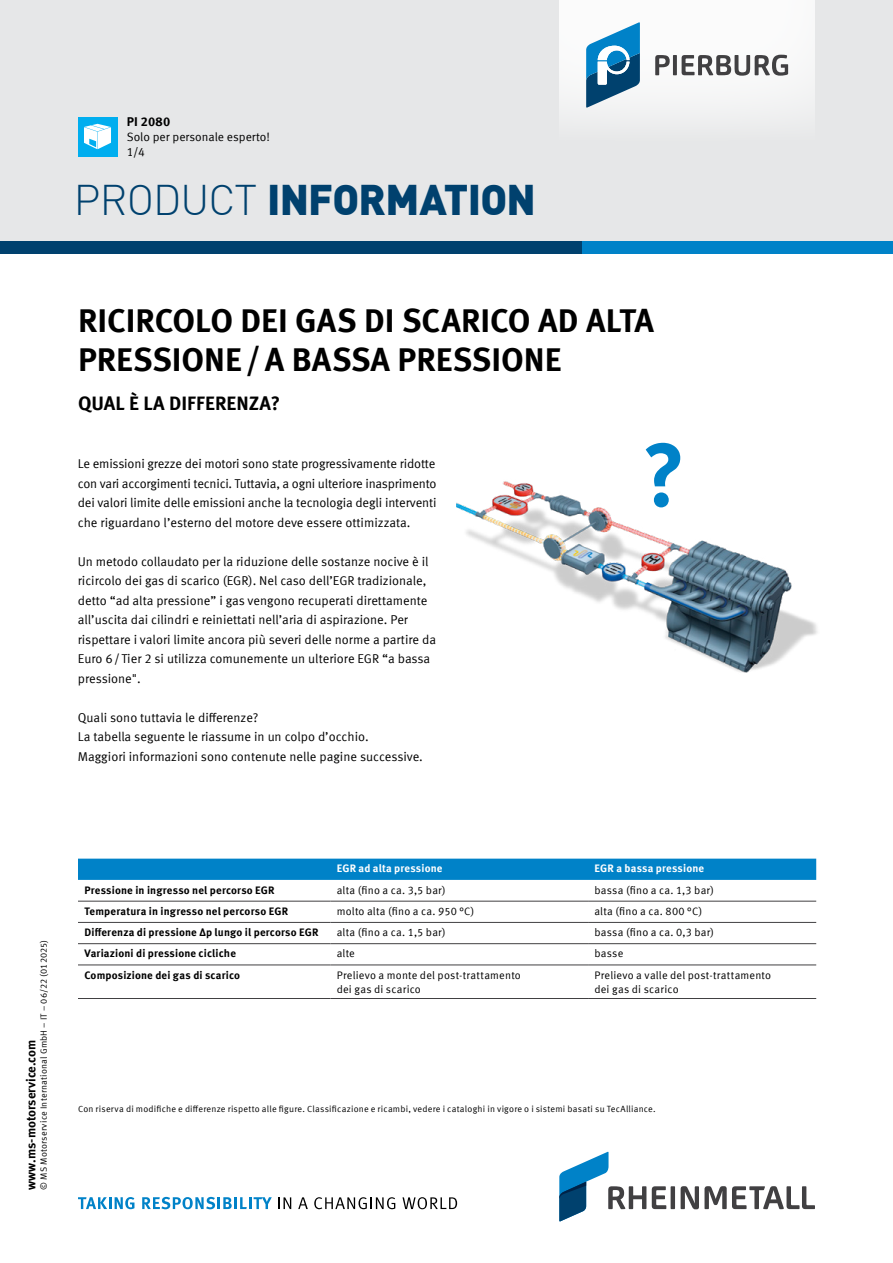
<style>
.page{position:relative;width:893px;height:1263px;background:#fff}
.page>*{position:absolute;margin:0;border:0;box-sizing:border-box;transform-origin:0 0}
.t1{font:700 90px "Meta Offc Pro";color:#0082c8}
.t2{font:900 42px "DIN Offc";letter-spacing:-.02em;color:#00416e}
.t3{font:700 33px/39px "Meta Offc Pro";color:#000}
.t4{font:700 19.5px "Meta Offc Pro";letter-spacing:.005em;color:#000}
.t5{font:12.75px/19.5px "Meta Offc Pro Norm";color:#000}
.t6{font:700 12.75px "Meta Offc Pro";color:#000}
.t7{font:12px "Meta Offc Pro Norm";color:#000}
.t8{font:10.8px/14.7px "Meta Offc Pro Norm";letter-spacing:.015em;color:#000}
.t9{font:700 10.8px "Meta Offc Pro";letter-spacing:.015em;color:#000}
.t10{font:700 10.8px "Meta Offc Pro";letter-spacing:.015em;color:#fff}
.t11{font:9px "Meta Offc Pro Norm";letter-spacing:.025em;color:#000}
.s1{font-weight:300}
</style>
<div class="page">
<div style="left:0;top:0;width:893px;height:244px;background:#e6e7e8"></div>
<div style="left:78px;top:117px;width:39px;height:39px;background:#00aeef"></div>
<svg style="left:84px;top:124px;width:27px;height:25px"></svg>
<div style="left:559px;top:0;width:256px;height:143px;background:linear-gradient(to right,#f4f4f5,#f5f6f6)"></div>
<svg style="left:655px;top:55px;width:133px;height:21px;background:#a0a0a1"></svg>
<svg style="left:586px;top:22px;width:54px;height:86px;background:#639ec0"></svg>
<div style="left:0;top:241px;width:893px;height:12px;background:#00416e"></div>
<div style="left:582px;top:241px;width:311px;height:12px;background:#0082c8"></div>
<svg style="left:559px;top:1152px;width:256px;height:69px"></svg>
<img style="left:456px;top:481px;width:362px;height:192px">
<svg style="left:78px;top:1197px;width:56px;height:12px"></svg>
<svg style="left:142px;top:1197px;width:130px;height:12px"></svg>
<svg style="left:278px;top:1197px;width:13px;height:12px"></svg>
<svg style="left:298px;top:1197px;width:10px;height:12px"></svg>
<svg style="left:314px;top:1197px;width:81px;height:12px"></svg>
<svg style="left:402px;top:1197px;width:55px;height:12px"></svg>
<div style="left:78px;top:859px;width:738px;height:21px;background:#0082c8"></div>
<hr style="left:78px;top:901px;width:252px;height:1px;background:#414042">
<hr style="left:330px;top:901px;width:258px;height:1px;background:#414042">
<hr style="left:588px;top:901px;width:228px;height:1px;background:#414042">
<hr style="left:78px;top:922px;width:252px;height:1px;background:#414042">
<hr style="left:330px;top:922px;width:258px;height:1px;background:#414042">
<hr style="left:588px;top:922px;width:228px;height:1px;background:#414042">
<hr style="left:78px;top:943px;width:252px;height:1px;background:#414042">
<hr style="left:330px;top:943px;width:258px;height:1px;background:#414042">
<hr style="left:588px;top:943px;width:228px;height:1px;background:#414042">
<hr style="left:78px;top:964px;width:252px;height:1px;background:#414042">
<hr style="left:78px;top:998px;width:252px;height:1px;background:#414042">
<hr style="left:330px;top:964px;width:258px;height:1px;background:#414042">
<hr style="left:330px;top:998px;width:258px;height:1px;background:#414042">
<hr style="left:588px;top:964px;width:228px;height:1px;background:#414042">
<hr style="left:588px;top:998px;width:228px;height:1px;background:#414042">
<p class="t6" style="left:127px;top:111px;width:45px">PI 2080</p>
<p class="t7" style="left:127px;top:143px;width:20px">1/4</p>
<h2 class="t2" style="left:74px;top:171px;width:464px"><span class="s1">PRODUCT</span> INFORMATION</h2>
<p class="t7" style="left:127px;top:128px;width:145px">Solo per personale esperto!</p>
<h3 class="t3" style="left:78px;top:298px;width:578px">RICIRCOLO DEI GAS DI SCARICO AD ALTA<br>PRESSIONE/A BASSA PRESSIONE</h3>
<h3 class="t4" style="left:78px;top:387px;width:204px">QUAL È LA DIFFERENZA?</h3>
<p class="t5" style="left:78px;top:453px;width:360px;text-align:justify">Le emissioni grezze dei motori sono state progressivamente ridotte con vari accorgimenti tecnici. Tuttavia, a ogni ulteriore inasprimento dei valori limite delle emissioni anche la tecnologia degli interventi che riguardano l’esterno del motore deve essere ottimizzata.</p>
<p class="t5" style="left:78px;top:551px;width:360px">Un metodo collaudato per la riduzione delle sostanze nocive è il ricircolo dei gas di scarico (EGR). Nel caso dell’EGR tradizionale, detto “ad alta pressione” i gas vengono recuperati direttamente all’uscita dai cilindri e reiniettati nell’aria di aspirazione. Per rispettare i valori limite ancora più severi delle norme a partire da Euro 6/Tier 2 si utilizza comunemente un ulteriore EGR “a bassa pressione".</p>
<p class="t5" style="left:78px;top:706px;width:347px">Quali sono tuttavia le differenze?<br>La tabella seguente le riassume in un colpo d’occhio.<br>Maggiori informazioni sono contenute nelle pagine successive.</p>
<h1 class="t1" style="left:642px;top:405px;width:45px">?</h1>
<p class="t11" style="left:37px;top:1189px;width:252px;rotate:-90deg">© MS Motorservice International GmbH – IT – 06/22 (012025)</p>
<p class="t6" style="left:21px;top:1189px;width:151px;rotate:-90deg">www.ms-motorservice.com</p>
<p class="t10" style="left:337px;top:860px;width:107px">EGR ad alta pressione</p>
<p class="t10" style="left:594px;top:860px;width:111px">EGR a bassa pressione</p>
<p class="t9" style="left:84px;top:881px;width:192px">Pressione in ingresso nel percorso EGR</p>
<p class="t8" style="left:337px;top:882px;width:110px">alta (fino a ca. 3,5 bar)</p>
<p class="t8" style="left:594px;top:882px;width:121px">bassa (fino a ca. 1,3 bar)</p>
<p class="t9" style="left:84px;top:902px;width:205px">Temperatura in ingresso nel percorso EGR</p>
<p class="t8" style="left:337px;top:903px;width:139px">molto alta (fino a ca. 950 °C)</p>
<p class="t8" style="left:594px;top:903px;width:109px">alta (fino a ca. 800 °C)</p>
<p class="t9" style="left:84px;top:924px;width:236px">Differenza di pressione Δp lungo il percorso EGR</p>
<p class="t8" style="left:337px;top:924px;width:110px">alta (fino a ca. 1,5 bar)</p>
<p class="t8" style="left:594px;top:924px;width:121px">bassa (fino a ca. 0,3 bar)</p>
<p class="t9" style="left:84px;top:945px;width:153px">Variazioni di pressione cicliche</p>
<p class="t8" style="left:337px;top:945px;width:20px">alte</p>
<p class="t8" style="left:594px;top:945px;width:30px">basse</p>
<p class="t9" style="left:84px;top:966px;width:157px">Composizione dei gas di scarico</p>
<p class="t8" style="left:337px;top:967px;width:186px">Prelievo a monte del post-trattamento dei gas di scarico</p>
<p class="t8" style="left:594px;top:967px;width:178px">Prelievo a valle del post-trattamento dei gas di scarico</p>
<p class="t11" style="left:78px;top:1102px;width:579px">Con riserva di modifiche e differenze rispetto alle figure. Classificazione e ricambi, vedere i cataloghi in vigore o i sistemi basati su TecAlliance.</p>
</div>
